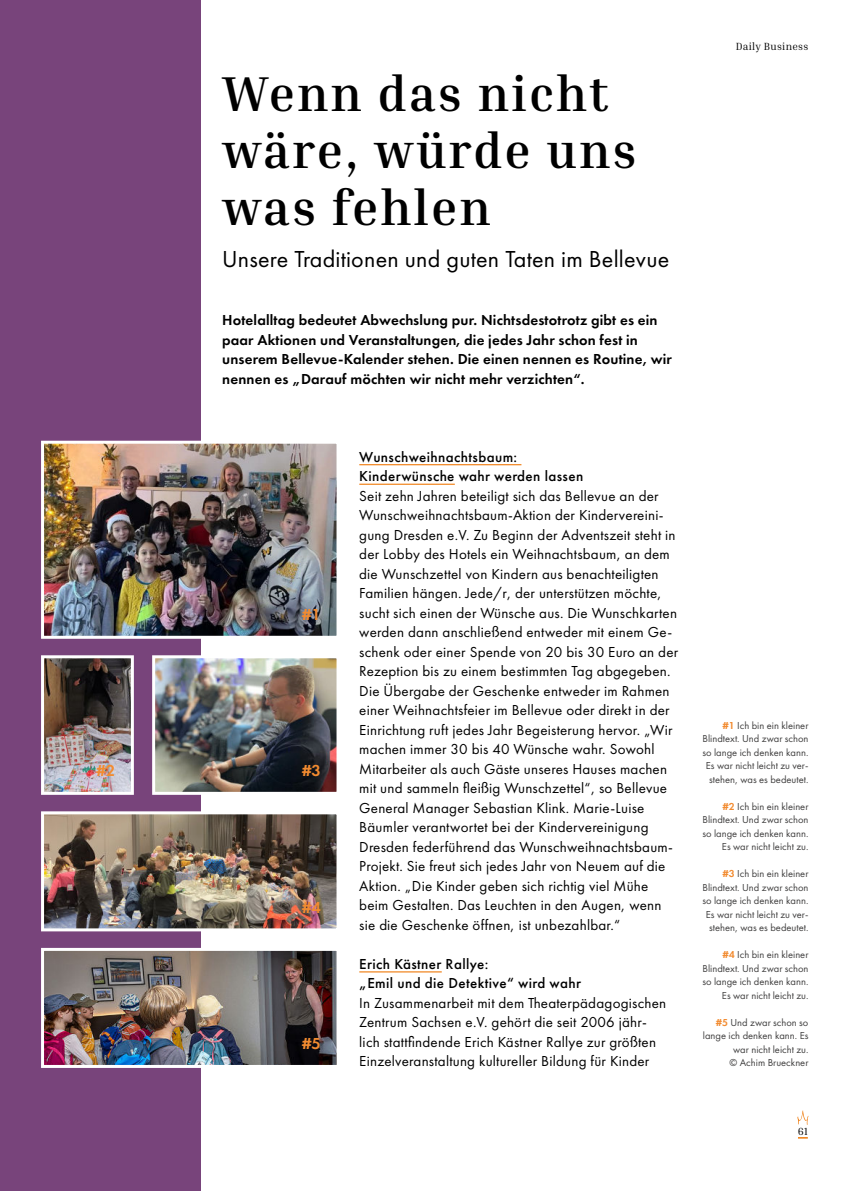
<style>
.page{position:relative;width:851px;height:1191px;background:#fff}
.page>*{position:absolute;margin:0;border:0;box-sizing:border-box;transform-origin:0 0}
.t1{font:700 49.5px/57px "Inria Serif";letter-spacing:.05em;color:#000}
.t2{font:24px "Futura PT";letter-spacing:.01em;color:#000}
.t3{font:600 16.5px "Futura PT";color:#f28b30}
.t4{font:15px/19.5px "Futura PT";letter-spacing:.015em;color:#000}
.t5{font:600 15px/19.5px "Futura PT";letter-spacing:.01em;color:#000}
.t6{font:500 15px/19.5px "Futura PT";letter-spacing:.025em;color:#000}
.t7{font:10.5px/13.5px "Futura PT";color:#414040;text-align:right}
.t8{font:10.5px "Inria Serif";letter-spacing:.025em;color:#000}
.s1{font-weight:600;color:#f28b30}
</style>
<div class="page">
<div style="left:0;top:0;width:201px;height:1191px;background:#78447b"></div>
<img style="left:45px;top:445px;width:290px;height:190px">
<div style="left:41px;top:441px;width:298px;height:198px;border:3px solid #fff"></div>
<img style="left:45px;top:952px;width:290px;height:112px">
<div style="left:41px;top:948px;width:298px;height:120px;border:3px solid #fff"></div>
<img style="left:45px;top:659px;width:85px;height:132px">
<div style="left:41px;top:655px;width:93px;height:140px;border:3px solid #fff"></div>
<img style="left:156px;top:659px;width:179px;height:132px">
<div style="left:152px;top:655px;width:187px;height:140px;border:3px solid #fff"></div>
<img style="left:45px;top:815px;width:290px;height:112px">
<div style="left:41px;top:811px;width:298px;height:120px;border:3px solid #fff"></div>
<hr style="left:359px;top:464px;width:162px;height:1px;background:#ef7a0b">
<hr style="left:359px;top:483px;width:96px;height:2px;background:#ef7a0b">
<hr style="left:359px;top:971px;width:82px;height:1px;background:#ef7a0b">
<svg style="left:797px;top:1110px;width:11px;height:15px"></svg>
<h1 class="t1" style="left:222px;top:68px;width:416px">Wenn das nicht wäre, würde uns was fehlen</h1>
<h2 class="t2" style="left:222px;top:247px;width:448px">Unsere Traditionen und guten Taten im Bellevue</h2>
<p class="t5" style="left:222px;top:311px;width:451px">Hotelalltag bedeutet Abwechslung pur. Nichtsdestotrotz gibt es ein paar Aktionen und Veranstaltungen, die jedes Jahr schon fest in unserem Bellevue-Kalender stehen. Die einen nennen es Routine, wir nennen es „Darauf möchten wir nicht mehr verzichten“.</p>
<p class="t8" style="left:735px;top:42px;width:74px">Daily Business</p>
<p class="t3" style="left:302px;top:608px;width:21px">#1</p>
<p class="t3" style="left:96px;top:764px;width:21px">#2</p>
<p class="t3" style="left:302px;top:764px;width:21px">#3</p>
<p class="t3" style="left:302px;top:900px;width:21px">#4</p>
<p class="t3" style="left:302px;top:1037px;width:21px">#5</p>
<p class="t6" style="left:359px;top:448px;width:225px">Wunschweihnachtsbaum:<br>Kinderwünsche wahr werden lassen</p>
<p class="t4" style="left:359px;top:486px;width:320px">Seit zehn Jahren beteiligt sich das Bellevue an der Wunschweihnachtsbaum-Aktion der Kindervereini&shy;gung Dresden e.V. Zu Beginn der Adventszeit steht in der Lobby des Hotels ein Weihnachtsbaum, an dem die Wunschzettel von Kindern aus benachteiligten Familien hängen. Jede/r, der unterstützen möchte, sucht sich einen der Wünsche aus. Die Wunschkarten werden dann anschließend entweder mit einem Ge&shy;schenk oder einer Spende von 20 bis 30 Euro an der Rezeption bis zu einem bestimmten Tag abgegeben.<br>Die Übergabe der Geschenke entweder im Rahmen einer Weihnachtsfeier im Bellevue oder direkt in der Einrichtung ruft jedes Jahr Begeisterung hervor. „Wir machen immer 30 bis 40 Wünsche wahr. Sowohl Mitarbeiter als auch Gäste unseres Hauses machen mit und sammeln fleißig Wunschzettel“, so Bellevue General Manager Sebastian Klink. Marie-Luise Bäumler verantwortet bei der Kindervereinigung Dresden federführend das Wunschweihnachtsbaum-Projekt. Sie freut sich jedes Jahr von Neuem auf die Aktion. „Die Kinder geben sich richtig viel Mühe beim Gestalten. Das Leuchten in den Augen, wenn sie die Geschenke öffnen, ist unbezahlbar.“</p>
<p class="t6" style="left:359px;top:955px;width:223px">Erich Kästner Rallye:<br>„Emil und die Detektive“ wird wahr</p>
<p class="t4" style="left:359px;top:993px;width:308px">In Zusammenarbeit mit dem Theaterpädagogischen Zentrum Sachsen e.V. gehört die seit 2006 jähr&shy;lich stattfindende Erich Kästner Rallye zur größten Einzelveranstaltung kultureller Bildung für Kinder</p>
<p class="t7" style="left:702px;top:719px;width:107px"><span class="s1">#1</span> Ich bin ein kleiner<br>Blindtext. Und zwar schon so lange ich denken kann.<br>Es war nicht leicht zu ver&shy;stehen, was es bedeutet.</p>
<p class="t7" style="left:702px;top:800px;width:107px"><span class="s1">#2</span> Ich bin ein kleiner<br>Blindtext. Und zwar schon so lange ich denken kann.<br>Es war nicht leicht zu.</p>
<p class="t7" style="left:702px;top:867px;width:107px"><span class="s1">#3</span> Ich bin ein kleiner<br>Blindtext. Und zwar schon so lange ich denken kann.<br>Es war nicht leicht zu ver&shy;stehen, was es bedeutet.</p>
<p class="t7" style="left:702px;top:948px;width:107px"><span class="s1">#4</span> Ich bin ein kleiner<br>Blindtext. Und zwar schon so lange ich denken kann.<br>Es war nicht leicht zu.</p>
<p class="t7" style="left:702px;top:1016px;width:107px"><span class="s1">#5</span> Und zwar schon so lange ich denken kann. Es war nicht leicht zu.<br>© Achim Brueckner</p>
<p class="t8" style="left:797px;top:1127px;width:11px">61</p>
</div>
